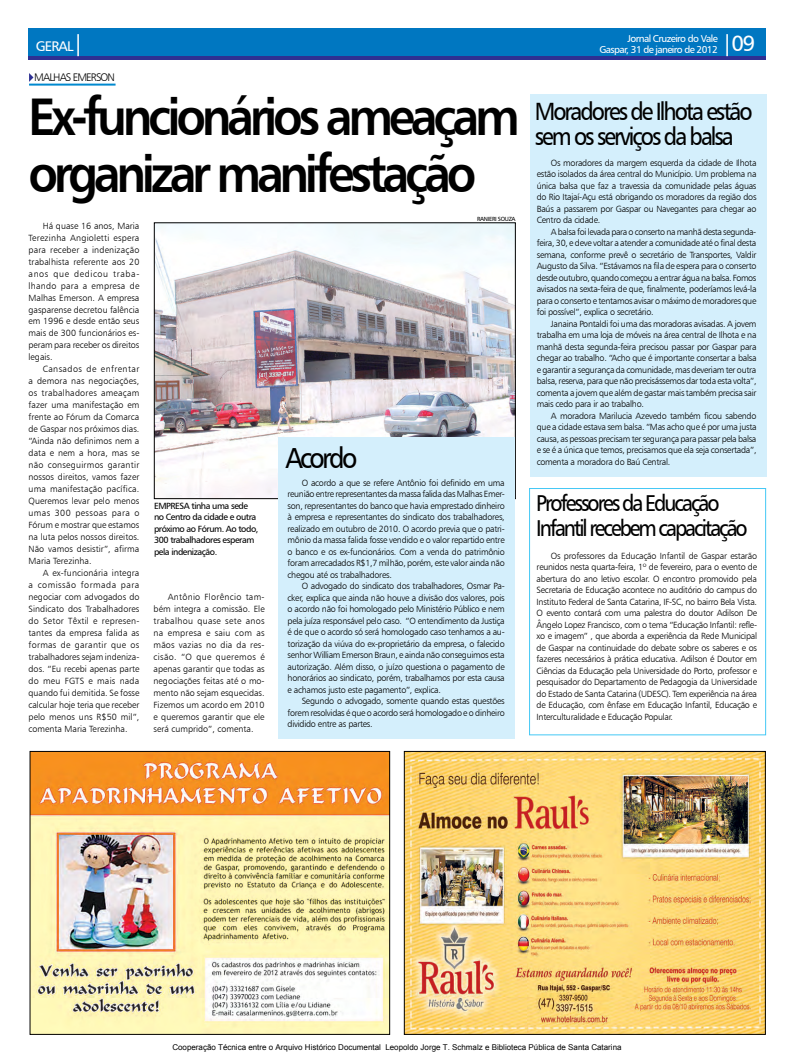
<style>
.page{position:relative;width:794px;height:1063px;background:#fff}
.page>*{position:absolute;margin:0;border:0;box-sizing:border-box;transform-origin:0 0}
.t1{font:53px/57px "Humanist 777 BT Bold B";letter-spacing:-.09em;color:#000;scale:.9 1}
.t2{font:29px "Humanist 777 BT Roman B";letter-spacing:-.1em;color:#000;scale:.9 1}
.t3{font:25px/25px "Humanist 777 BT Roman B";letter-spacing:-.09em;color:#000;scale:.9 1}
.t4{font:23px/25px "Humanist 777 BT Roman B";letter-spacing:-.1em;color:#000;scale:.9 1}
.t5{font:22px "Humanist 777 BT Roman B";color:#fff}
.t6{font:14px "Humanist 777 BT Roman B";letter-spacing:-.06em;color:#fff}
.t7{font:11px "Humanist 777 BT Light B";letter-spacing:-.08em;color:#000}
.t8{font:10px/11px "Humanist 777 BT Roman B";letter-spacing:-.06em;color:#fff;text-align:right}
.t9{font:9px/11.5px "Humanist 777 BT Light B";letter-spacing:-.03em;color:#000;text-align:justify}
.t10{font:9px/11.5px "Humanist 777 BT Roman B";letter-spacing:-.05em;color:#000}
.t11{font:8px "Arial";color:#000}
.t12{font:6px "Humanist 777 BT Roman B";letter-spacing:-.05em;color:#000}
.s1{font-size:22px}
</style>
<div class="page">
<img style="left:406px;top:753px;width:357px;height:280px">
<div style="left:404px;top:751px;width:361px;height:284px;border:1px solid #000"></div>
<img style="left:32px;top:753px;width:356px;height:280px">
<div style="left:30px;top:751px;width:360px;height:284px;border:1px solid #000"></div>
<div style="left:28px;top:28px;width:737px;height:29px;background:#0077c1"></div>
<hr style="left:28px;top:57px;width:737px;height:3px;background:#2e3092">
<hr style="left:29px;top:84px;width:87px;height:2px;background:#0089cf">
<svg style="left:29px;top:73px;width:4px;height:9px"></svg>
<img style="left:156px;top:225px;width:357px;height:272px">
<div style="left:530px;top:94px;width:236px;height:383px;background:#d4effc"></div>
<div style="left:279px;top:437px;width:236px;height:302px;background:#d4effc"></div>
<div style="left:529px;top:488px;width:237px;height:247px;border:1px solid #44c8f5"></div>
<h3 class="t6" style="left:36px;top:38px;width:49px">GERAL<span class="s1">|</span></h3>
<h3 class="t5" style="left:721px;top:30px;width:35px">|09</h3>
<p class="t8" style="left:599px;top:33px;width:120px">Jornal Cruzeiro do Vale<br>Gaspar, 31 de janeiro de 2012</p>
<p class="t7" style="left:34px;top:71px;width:82px">MALHAS EMERSON</p>
<h1 class="t1" style="left:28px;top:87px;width:547px">Ex-funcionários ameaçam organizar manifestação</h1>
<p class="t9" style="left:29px;top:219px;width:112px;line-height:12px;text-indent:14px">Há quase 16 anos, Maria Terezinha Angioletti espera para receber a indenização trabalhista referente aos 20 anos que dedicou traba&shy;lhando para a empresa de Malhas Emerson. A empresa gasparense decretou falência em 1996 e desde então seus mais de 300 funcionários es&shy;peram para receber os direitos legais.</p>
<p class="t9" style="left:29px;top:363px;width:112px;line-height:12px;text-indent:14px">Cansados de enfrentar a demora nas negociações, os trabalhadores ameaçam fazer uma manifestação em frente ao Fórum da Comarca de Gaspar nos próximos dias. “Ainda não definimos nem a data e nem a hora, mas se não conseguirmos garantir nossos direitos, vamos fazer uma manifestação pacífica.<br>Queremos levar pelo menos umas 300 pessoas para o Fórum e mostrar que estamos na luta pelos nossos direitos.<br>Não vamos desistir”, afirma Maria Terezinha.</p>
<p class="t9" style="left:29px;top:567px;width:112px;line-height:12px;text-indent:14px">A ex-funcionária integra a comissão formada para negociar com advogados do Sindicato dos Trabalhadores do Setor Têxtil e represen&shy;tantes da empresa falida as formas de garantir que os trabalhadores sejam indeniza&shy;dos. “Eu recebi apenas parte do meu FGTS e mais nada quando fui demitida. Se fosse calcular hoje teria que receber pelo menos uns R$50 mil”, comenta Maria Terezinha.</p>
<p class="t10" style="left:154px;top:500px;width:106px">EMPRESA tinha uma sede no Centro da cidade e outra próximo ao Fórum. Ao todo,<br>300 trabalhadores esperam pela indenização.</p>
<p class="t9" style="left:154px;top:591px;width:113px;line-height:12px;text-indent:14px">Antônio Florêncio tam&shy;bém integra a comissão. Ele trabalhou quase sete anos na empresa e saiu com as mãos vazias no dia da res&shy;cisão. “O que queremos é apenas garantir que todas as negociações feitas até o mo&shy;mento não sejam esquecidas.<br>Fizemos um acordo em 2010 e queremos garantir que ele será cumprido”, comenta.</p>
<p class="t12" style="left:477px;top:215px;width:40px">RANIERI SOUZA</p>
<h2 class="t2" style="left:285px;top:440px;width:81px">Acordo</h2>
<p class="t9" style="left:287px;top:477px;width:219px;text-indent:14px">O acordo a que se refere Antônio foi definido em uma reunião entre representantes da massa falida das Malhas Emer&shy;son, representantes do banco que havia emprestado dinheiro à empresa e representantes do sindicato dos trabalhadores, realizado em outubro de 2010. O acordo previa que o patri&shy;mônio da massa falida fosse vendido e o valor repartido entre o banco e os ex-funcionários. Com a venda do patrimônio foram arrecadados R$1,7 milhão, porém, este valor ainda não chegou até os trabalhadores.</p>
<p class="t9" style="left:287px;top:580px;width:219px;text-indent:14px">O advogado do sindicato dos trabalhadores, Osmar Pa&shy;cker, explica que ainda não houve a divisão dos valores, pois o acordo não foi homologado pelo Ministério Público e nem pela juíza responsável pelo caso. “O entendimento da Justiça é de que o acordo só será homologado caso tenhamos a au&shy;torização da viúva do ex-proprietário da empresa, o falecido senhor William Emerson Braun, e ainda não conseguimos esta autorização. Além disso, o juízo questiona o pagamento de honorários ao sindicato, porém, trabalhamos por esta causa e achamos justo este pagamento”, explica.</p>
<p class="t9" style="left:287px;top:695px;width:219px;text-indent:14px">Segundo o advogado, somente quando estas questões forem resolvidas é que o acordo será homologado e o dinheiro dividido entre as partes.</p>
<h3 class="t3" style="left:535px;top:98px;width:244px">Moradores de Ilhota estão sem os serviços da balsa</h3>
<p class="t9" style="left:537px;top:157px;width:221px;text-indent:14px">Os moradores da margem esquerda da cidade de Ilhota estão isolados da área central do Município. Um problema na única balsa que faz a travessia da comunidade pelas águas do Rio Itajaí-Açu está obrigando os moradores da região dos Baús a passarem por Gaspar ou Navegantes para chegar ao Centro da cidade.</p>
<p class="t9" style="left:537px;top:226px;width:221px;text-indent:14px">A balsa foi levada para o conserto na manhã desta segunda&shy;feira, 30, e deve voltar a atender a comunidade até o final desta semana, conforme prevê o secretário de Transportes, Valdir Augusto da Silva. “Estávamos na fila de espera para o conserto desde outubro, quando começou a entrar água na balsa. Fomos avisados na sexta-feira de que, finalmente, poderíamos levá-la para o conserto e tentamos avisar o máximo de moradores que foi possível”, explica o secretário.</p>
<p class="t9" style="left:537px;top:318px;width:221px;text-indent:14px">Janaina Pontaldi foi uma das moradoras avisadas. A jovem trabalha em uma loja de móveis na área central de Ilhota e na manhã desta segunda-feira precisou passar por Gaspar para chegar ao trabalho. “Acho que é importante consertar a balsa e garantir a segurança da comunidade, mas deveriam ter outra balsa, reserva, para que não precisássemos dar toda esta volta”, comenta a jovem que além de gastar mais também precisa sair mais cedo para ir ao trabalho.</p>
<p class="t9" style="left:537px;top:410px;width:221px;text-indent:14px">A moradora Marilucia Azevedo também ficou sabendo que a cidade estava sem balsa. “Mas acho que é por uma justa causa, as pessoas precisam ter segurança para passar pela balsa e se é a única que temos, precisamos que ela seja consertada”, comenta a moradora do Baú Central.</p>
<h3 class="t4" style="left:536px;top:490px;width:237px">Professores da Educação<br>Infantil recebem capacitação</h3>
<p class="t9" style="left:536px;top:550px;width:222px;text-indent:14px">Os professores da Educação Infantil de Gaspar estarão reunidos nesta quarta-feira, 1º de fevereiro, para o evento de abertura do ano letivo escolar. O encontro promovido pela Secretaria de Educação acontece no auditório do campus do Instituto Federal de Santa Catarina, IF-SC, no bairro Bela Vista.<br>O evento contará com uma palestra do doutor Adilson De Ângelo Lopez Francisco, com o tema “Educação Infantil: refle&shy;xo e imagem” , que aborda a experiência da Rede Municipal de Gaspar na continuidade do debate sobre os saberes e os fazeres necessários à prática educativa. Adilson é Doutor em Ciências da Educação pela Universidade do Porto, professor e pesquisador do Departamento de Pedagogia da Universidade do Estado de Santa Catarina (UDESC). Tem experiência na área de Educação, com ênfase em Educação Infantil, Educação e Interculturalidade e Educação Popular.</p>
<p class="t11" style="left:172px;top:1042px;width:451px">Cooperação Técnica entre o Arquivo Histórico Documental Leopoldo Jorge T. Schmalz e Biblioteca Pública de Santa Catarina</p>
</div>
